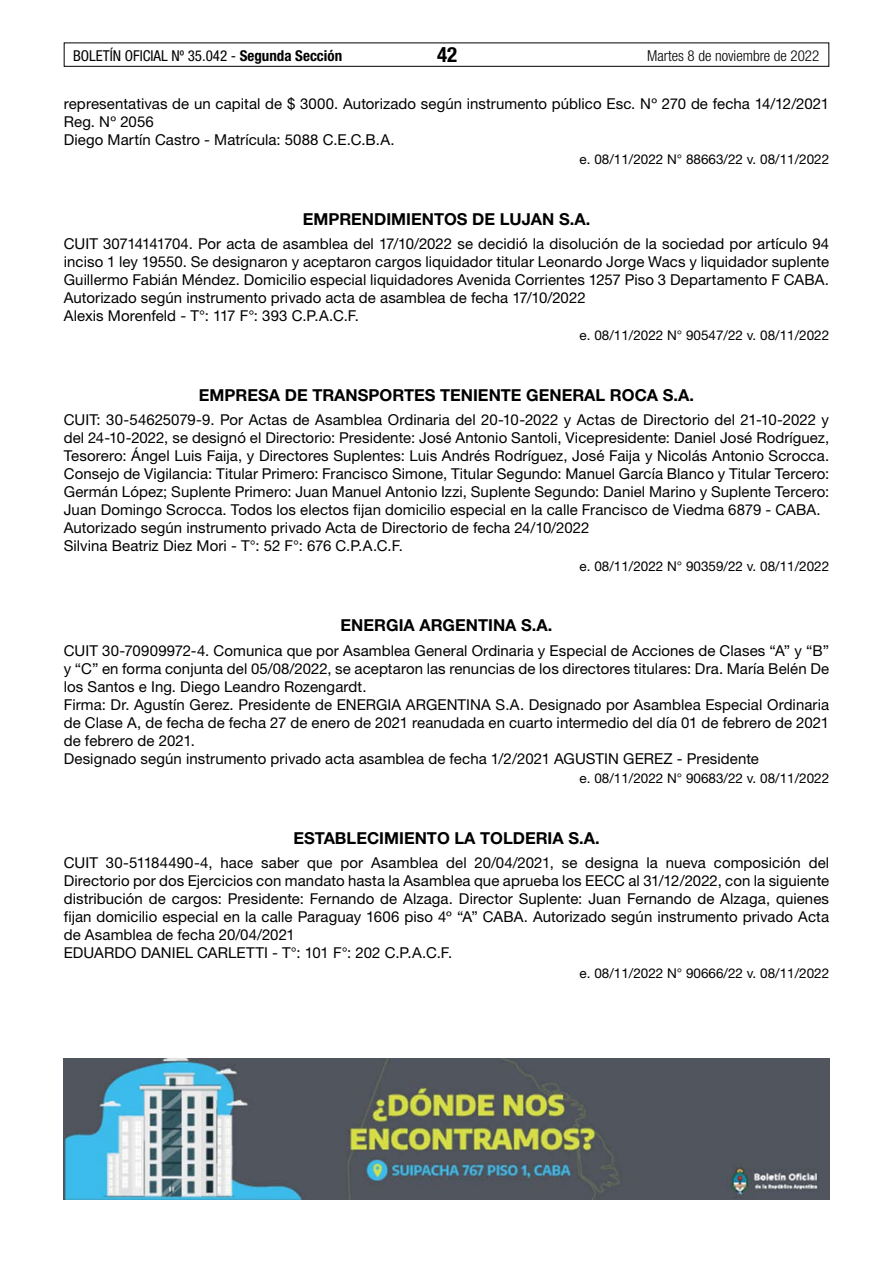
<style>
.page{position:relative;width:893px;height:1263px;background:#fff}
.page>*{position:absolute;margin:0;border:0;box-sizing:border-box;transform-origin:0 0}
.t1{font:700 condensed 21px "Helvetica Neue LT Std";color:#000}
.t2{font:700 16.5px "Helvetica Neue LT Std";color:#000}
.t3{font:15px/18px "Helvetica Neue LT Std";letter-spacing:.005em;color:#000}
.t4{font:condensed 15px "Helvetica Neue LT Std";color:#000}
.t5{font:300 condensed 15px "Helvetica Neue LT Std";color:#000}
.t6{font:13.5px "Helvetica Neue LT Std";color:#000}
.s1{font-weight:700}
</style>
<div class="page">
<div style="left:64px;top:43px;width:765px;height:24px;border:1px solid #000"></div>
<img style="left:64px;top:1059px;width:765px;height:140px">
<p class="t4" style="left:73px;top:47px;width:271px">BOLETÍN OFICIAL Nº 35.042 - <span class="s1">Segunda Sección</span></p>
<h1 class="t1" style="left:437px;top:42px;width:22px">42</h1>
<p class="t5" style="left:647px;top:47px;width:174px">Martes 8 de noviembre de 2022</p>
<p class="t3" style="left:64px;top:94px;width:767px">representativas de un capital de $ 3000. Autorizado según instrumento público Esc. Nº 270 de fecha 14/12/2021<br>Reg. Nº 2056<br>Diego Martín Castro - Matrícula: 5088 C.E.C.B.A.</p>
<p class="t6" style="left:580px;top:151px;width:251px">e. 08/11/2022 N° 88663/22 v. 08/11/2022</p>
<p class="t2" style="left:303px;top:208px;width:289px">EMPRENDIMIENTOS DE LUJAN S.A.</p>
<p class="t3" style="left:64px;top:234px;width:767px">CUIT 30714141704. Por acta de asamblea del 17/10/2022 se decidió la disolución de la sociedad por artículo 94 inciso 1 ley 19550. Se designaron y aceptaron cargos liquidador titular Leonardo Jorge Wacs y liquidador suplente Guillermo Fabián Méndez. Domicilio especial liquidadores Avenida Corrientes 1257 Piso 3 Departamento F CABA.<br>Autorizado según instrumento privado acta de asamblea de fecha 17/10/2022<br>Alexis Morenfeld - T°: 117 F°: 393 C.P.A.C.F.</p>
<p class="t6" style="left:580px;top:328px;width:251px">e. 08/11/2022 N° 90547/22 v. 08/11/2022</p>
<p class="t2" style="left:199px;top:385px;width:497px">EMPRESA DE TRANSPORTES TENIENTE GENERAL ROCA S.A.</p>
<p class="t3" style="left:64px;top:411px;width:767px">CUIT: 30-54625079-9. Por Actas de Asamblea Ordinaria del 20-10-2022 y Actas de Directorio del 21-10-2022 y del 24-10-2022, se designó el Directorio: Presidente: José Antonio Santoli, Vicepresidente: Daniel José Rodríguez, Tesorero: Ángel Luis Faija, y Directores Suplentes: Luis Andrés Rodríguez, José Faija y Nicolás Antonio Scrocca.<br>Consejo de Vigilancia: Titular Primero: Francisco Simone, Titular Segundo: Manuel García Blanco y Titular Tercero:<br>Germán López; Suplente Primero: Juan Manuel Antonio Izzi, Suplente Segundo: Daniel Marino y Suplente Tercero:<br>Juan Domingo Scrocca. Todos los electos fijan domicilio especial en la calle Francisco de Viedma 6879 - CABA.<br>Autorizado según instrumento privado Acta de Directorio de fecha 24/10/2022<br>Silvina Beatriz Diez Mori - T°: 52 F°: 676 C.P.A.C.F.</p>
<p class="t6" style="left:580px;top:558px;width:251px">e. 08/11/2022 N° 90359/22 v. 08/11/2022</p>
<p class="t2" style="left:341px;top:615px;width:213px">ENERGIA ARGENTINA S.A.</p>
<p class="t3" style="left:64px;top:641px;width:767px">CUIT 30-70909972-4. Comunica que por Asamblea General Ordinaria y Especial de Acciones de Clases “A” y “B” y “C” en forma conjunta del 05/08/2022, se aceptaron las renuncias de los directores titulares: Dra. María Belén De los Santos e Ing. Diego Leandro Rozengardt.<br>Firma: Dr. Agustín Gerez. Presidente de ENERGIA ARGENTINA S.A. Designado por Asamblea Especial Ordinaria de Clase A, de fecha de fecha 27 de enero de 2021 reanudada en cuarto intermedio del día 01 de febrero de 2021 de febrero de 2021.<br>Designado según instrumento privado acta asamblea de fecha 1/2/2021 AGUSTIN GEREZ - Presidente</p>
<p class="t6" style="left:580px;top:770px;width:251px">e. 08/11/2022 N° 90683/22 v. 08/11/2022</p>
<p class="t2" style="left:293px;top:828px;width:308px">ESTABLECIMIENTO LA TOLDERIA S.A.</p>
<p class="t3" style="left:64px;top:854px;width:767px">CUIT 30-51184490-4, hace saber que por Asamblea del 20/04/2021, se designa la nueva composición del Directorio por dos Ejercicios con mandato hasta la Asamblea que aprueba los EECC al 31/12/2022, con la siguiente distribución de cargos: Presidente: Fernando de Alzaga. Director Suplente: Juan Fernando de Alzaga, quienes fijan domicilio especial en la calle Paraguay 1606 piso 4º “A” CABA. Autorizado según instrumento privado Acta de Asamblea de fecha 20/04/2021<br>EDUARDO DANIEL CARLETTI - T°: 101 F°: 202 C.P.A.C.F.</p>
<p class="t6" style="left:580px;top:965px;width:251px">e. 08/11/2022 N° 90666/22 v. 08/11/2022</p>
</div>
